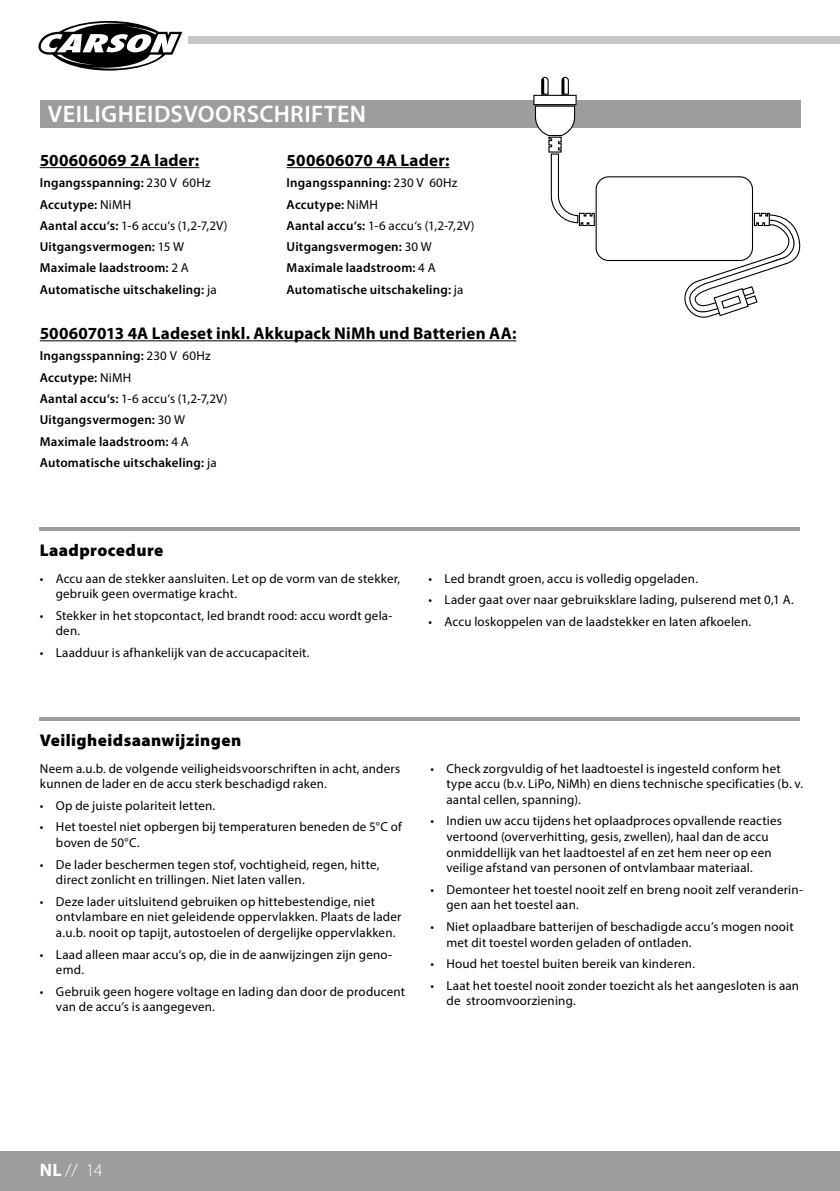
<style>
.page{position:relative;width:840px;height:1191px;background:#fff}
.page>*{position:absolute;margin:0;border:0;box-sizing:border-box;transform-origin:0 0}
.t1{font:600 24px "Myriad Pro";letter-spacing:.02em;color:#fff}
.t2{font:300 18px "Myriad Pro";color:#fff}
.t3{font:700 17px "Myriad Pro";letter-spacing:.015em;color:#000}
.t4{font:900 17px "Myriad Pro";letter-spacing:.025em;color:#000}
.t5{font:13px/15.6px "Myriad Pro";letter-spacing:.015em;color:#000}
.t6{font:600 13px/21.2px "Myriad Pro";letter-spacing:.015em;color:#000}
.s1{font-weight:400}
.s2{font-weight:700}
</style>
<div class="page">
<hr style="left:839px;top:1151px;width:1px;height:40px;background:#9c9d9d">
<div style="left:0;top:1151px;width:839px;height:40px;background:#9c9d9d"></div>
<div style="left:188px;top:36px;width:651px;height:8px;background:#c5c6c6"></div>
<svg style="left:38px;top:21px;width:145px;height:50px"></svg>
<div style="left:40px;top:100px;width:759px;height:28px;background:#9c9d9d"></div>
<hr style="left:40px;top:717px;width:759px;height:4px;background:#9c9d9d">
<hr style="left:40px;top:167px;width:159px;height:1px;background:#000">
<hr style="left:286px;top:167px;width:163px;height:1px;background:#000">
<hr style="left:40px;top:340px;width:476px;height:1px;background:#000">
<div style="left:595px;top:176px;width:157px;height:85px;border:1px solid #000;border-radius:13px"></div>
<svg style="left:534px;top:76px;width:61px;height:151px"></svg>
<svg style="left:682px;top:212px;width:119px;height:106px"></svg>
<hr style="left:40px;top:527px;width:759px;height:4px;background:#9c9d9d">
<h1 class="t1" style="left:48px;top:99px;width:319px">VEILIGHEIDSVOORSCHRIFTEN</h1>
<h3 class="t3" style="left:40px;top:149px;width:161px">500606069 2A lader:</h3>
<p class="t6" style="left:40px;top:172px;width:189px">Ingangsspanning: <span class="s1">230 V 60Hz<br></span>Accutype: <span class="s1">NiMH<br></span>Aantal accu‘s: <span class="s1">1-6 accu‘s (1,2-7,2V)<br></span>Uitgangsvermogen: <span class="s1">15 W<br></span>Maximale laadstroom: <span class="s1">2 A<br></span>Automatische uitschakeling: <span class="s1">ja</span></p>
<h3 class="t3" style="left:286px;top:149px;width:164px">500606070 4A Lader:</h3>
<p class="t6" style="left:286px;top:172px;width:189px">Ingangsspanning: <span class="s1">230 V 60Hz<br></span>Accutype: <span class="s1">NiMH<br></span>Aantal accu‘s: <span class="s1">1-6 accu‘s (1,2-7,2V)<br></span>Uitgangsvermogen: <span class="s1">30 W<br></span>Maximale laadstroom: <span class="s1">4 A<br></span>Automatische uitschakeling: <span class="s1">ja</span></p>
<h3 class="t3" style="left:40px;top:322px;width:478px">500607013 4A Ladeset inkl. Akkupack NiMh und Batterien AA:</h3>
<p class="t6" style="left:40px;top:345px;width:189px">Ingangsspanning: <span class="s1">230 V 60Hz<br></span>Accutype: <span class="s1">NiMH<br></span>Aantal accu‘s: <span class="s1">1-6 accu‘s (1,2-7,2V)<br></span>Uitgangsvermogen: <span class="s1">30 W<br></span>Maximale laadstroom: <span class="s1">4 A<br></span>Automatische uitschakeling: <span class="s1">ja</span></p>
<h3 class="t4" style="left:40px;top:539px;width:125px">Laadprocedure</h3>
<p class="t5" style="left:56px;top:570px;width:346px;text-indent:-16px">• Accu aan de stekker aansluiten. Let op de vorm van de stekker, gebruik geen overmatige kracht.</p>
<p class="t5" style="left:56px;top:607px;width:338px;text-indent:-16px">• Stekker in het stopcontact, led brandt rood: accu wordt gela&shy;den.</p>
<p class="t5" style="left:40px;top:644px;width:271px">• Laadduur is afhankelijk van de accucapaciteit.</p>
<p class="t5" style="left:428px;top:570px;width:271px">• Led brandt groen, accu is volledig opgeladen.</p>
<p class="t5" style="left:428px;top:592px;width:366px">• Lader gaat over naar gebruiksklare lading, pulserend met 0,1 A.</p>
<p class="t5" style="left:428px;top:613px;width:324px">• Accu loskoppelen van de laadstekker en laten afkoelen.</p>
<h3 class="t4" style="left:40px;top:729px;width:203px">Veiligheidsaanwijzingen</h3>
<p class="t5" style="left:40px;top:760px;width:361px">Neem a.u.b. de volgende veiligheidsvoorschriften in acht, anders kunnen de lader en de accu sterk beschadigd raken.</p>
<p class="t5" style="left:40px;top:797px;width:177px">• Op de juiste polariteit letten.</p>
<p class="t5" style="left:56px;top:819px;width:347px;text-indent:-16px">• Het toestel niet opbergen bij temperaturen beneden de 5°C of boven de 50°C.</p>
<p class="t5" style="left:56px;top:856px;width:325px;text-indent:-16px">• De lader beschermen tegen stof, vochtigheid, regen, hitte, direct zonlicht en trillingen. Niet laten vallen.</p>
<p class="t5" style="left:56px;top:893px;width:347px;text-indent:-16px">• Deze lader uitsluitend gebruiken op hittebestendige, niet ontvlambare en niet geleidende oppervlakken. Plaats de lader a.u.b. nooit op tapijt, autostoelen of dergelijke oppervlakken.</p>
<p class="t5" style="left:56px;top:946px;width:337px;text-indent:-16px">• Laad alleen maar accu’s op, die in de aanwijzingen zijn geno&shy;emd.</p>
<p class="t5" style="left:56px;top:983px;width:350px;text-indent:-16px">• Gebruik geen hogere voltage en lading dan door de producent van de accu’s is aangegeven.</p>
<p class="t5" style="left:446px;top:760px;width:358px;text-indent:-16px">• Check zorgvuldig of het laadtoestel is ingesteld conform het type accu (b.v. LiPo, NiMh) en diens technische specificaties (b. v. aantal cellen, spanning).</p>
<p class="t5" style="left:446px;top:813px;width:337px;text-indent:-16px">• Indien uw accu tijdens het oplaadproces opvallende reacties vertoond (oververhitting, gesis, zwellen), haal dan de accu onmiddellijk van het laadtoestel af en zet hem neer op een veilige afstand van personen of ontvlambaar materiaal.</p>
<p class="t5" style="left:446px;top:881px;width:358px;text-indent:-16px">• Demonteer het toestel nooit zelf en breng nooit zelf veranderin&shy;gen aan het toestel aan.</p>
<p class="t5" style="left:446px;top:918px;width:349px;text-indent:-16px">• Niet oplaadbare batterijen of beschadigde accu’s mogen nooit met dit toestel worden geladen of ontladen.</p>
<p class="t5" style="left:430px;top:955px;width:266px">• Houd het toestel buiten bereik van kinderen.</p>
<p class="t5" style="left:446px;top:977px;width:354px;text-indent:-16px">• Laat het toestel nooit zonder toezicht als het aangesloten is aan de stroomvoorziening.</p>
<h2 class="t2" style="left:40px;top:1159px;width:64px"><span class="s2">NL</span> // 14</h2>
</div>
